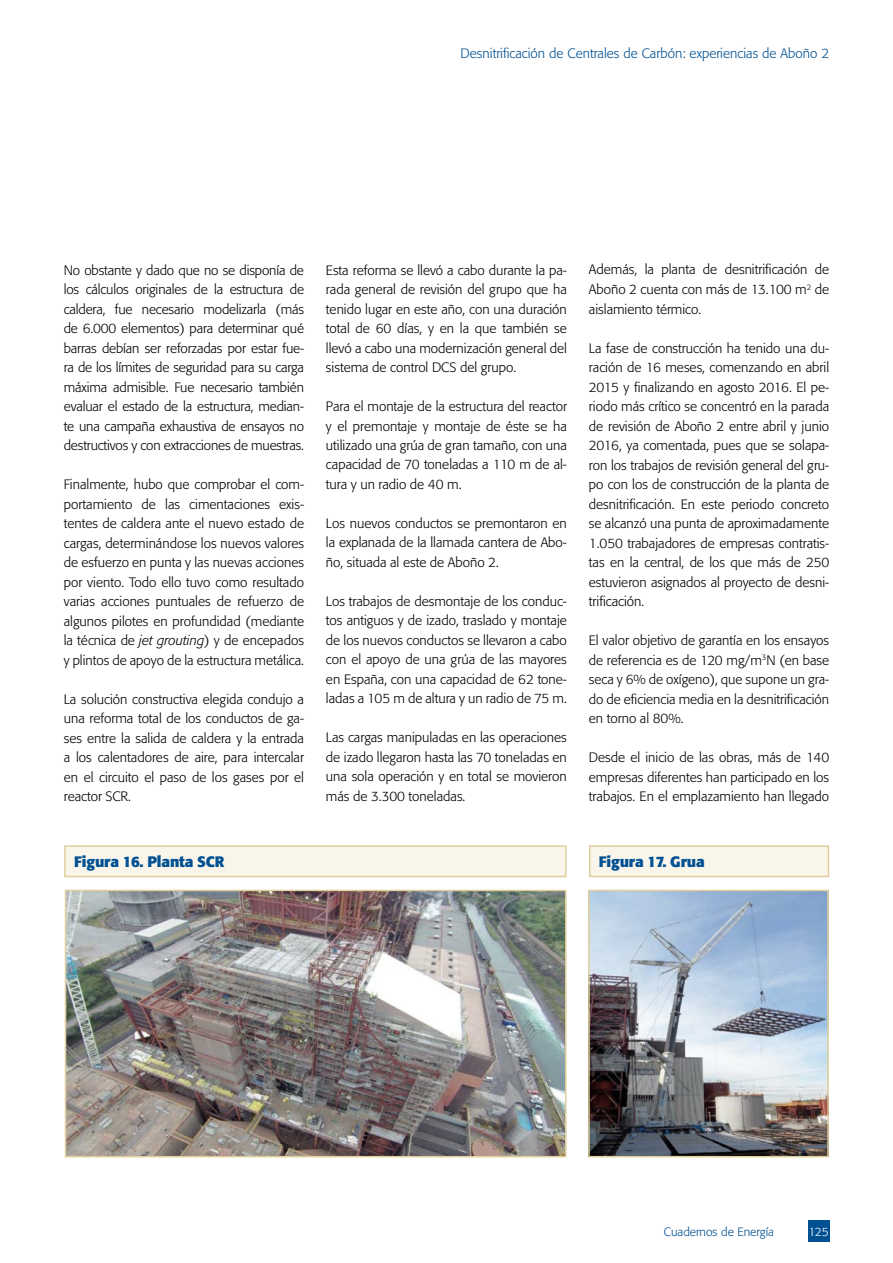
<style>
.page{position:relative;width:893px;height:1263px;background:#fff}
.page>*{position:absolute;margin:0;border:0;box-sizing:border-box;transform-origin:0 0}
.t1{font:700 15px "Formata";letter-spacing:-.01em;color:#005092}
.t2{font:300 13.5px/19.5px "Formata";color:#000;text-align:justify}
.t3{font:300 13.5px "Formata";color:#005092}
.t4{font:300 12px "Formata";color:#005092}
.t5{font:300 12px "Formata";color:#fff}
.s1{font-style:italic}
</style>
<div class="page">
<div style="left:808px;top:1220px;width:21px;height:22px;background:#005092"></div>
<img style="left:68px;top:893px;width:495px;height:261px">
<div style="left:65px;top:890px;width:501px;height:267px;border:2px solid #e0cf9c"></div>
<img style="left:591px;top:893px;width:235px;height:261px">
<div style="left:588px;top:890px;width:241px;height:267px;border:2px solid #e0cf9c"></div>
<div style="left:65px;top:846px;width:501px;height:30px;background:#f9f5eb"></div>
<div style="left:64px;top:845px;width:502px;height:32px;border:2px solid #e0cf9c"></div>
<div style="left:590px;top:846px;width:238px;height:30px;background:#f9f5eb"></div>
<div style="left:589px;top:845px;width:240px;height:32px;border:2px solid #e0cf9c"></div>
<p class="t3" style="left:461px;top:46px;width:370px">Desnitrificación de Centrales de Carbón: experiencias de Aboño 2</p>
<p class="t2" style="left:64px;top:260px;width:242px">No obstante y dado que no se disponía de los cálculos originales de la estructura de caldera, fue necesario modelizarla (más de 6.000 elementos) para determinar qué barras debían ser reforzadas por estar fue&shy;ra de los límites de seguridad para su carga máxima admisible. Fue necesario también evaluar el estado de la estructura, median&shy;te una campaña exhaustiva de ensayos no destructivos y con extracciones de muestras.</p>
<p class="t2" style="left:64px;top:475px;width:242px">Finalmente, hubo que comprobar el com&shy;portamiento de las cimentaciones exis&shy;tentes de caldera ante el nuevo estado de cargas, determinándose los nuevos valores de esfuerzo en punta y las nuevas acciones por viento. Todo ello tuvo como resultado varias acciones puntuales de refuerzo de algunos pilotes en profundidad (mediante la técnica de <span class="s1">jet grouting</span>) y de encepados y plintos de apoyo de la estructura metálica.</p>
<p class="t2" style="left:64px;top:689px;width:242px">La solución constructiva elegida condujo a una reforma total de los conductos de ga&shy;ses entre la salida de caldera y la entrada a los calentadores de aire, para intercalar en el circuito el paso de los gases por el reactor SCR.</p>
<p class="t2" style="left:326px;top:260px;width:242px">Esta reforma se llevó a cabo durante la pa&shy;rada general de revisión del grupo que ha tenido lugar en este año, con una duración total de 60 días, y en la que también se llevó a cabo una modernización general del sistema de control DCS del grupo.</p>
<p class="t2" style="left:326px;top:397px;width:242px">Para el montaje de la estructura del reactor y el premontaje y montaje de éste se ha utilizado una grúa de gran tamaño, con una capacidad de 70 toneladas a 110 m de al&shy;tura y un radio de 40 m.</p>
<p class="t2" style="left:326px;top:514px;width:242px">Los nuevos conductos se premontaron en la explanada de la llamada cantera de Abo&shy;ño, situada al este de Aboño 2.</p>
<p class="t2" style="left:326px;top:592px;width:242px">Los trabajos de desmontaje de los conduc&shy;tos antiguos y de izado, traslado y montaje de los nuevos conductos se llevaron a cabo con el apoyo de una grúa de las mayores en España, con una capacidad de 62 tone&shy;ladas a 105 m de altura y un radio de 75 m.</p>
<p class="t2" style="left:326px;top:728px;width:242px">Las cargas manipuladas en las operaciones de izado llegaron hasta las 70 toneladas en una sola operación y en total se movieron más de 3.300 toneladas.</p>
<p class="t2" style="left:589px;top:260px;width:242px">Además, la planta de desnitrificación de Aboño 2 cuenta con más de 13.100 m<sup>2</sup> de aislamiento térmico.</p>
<p class="t2" style="left:589px;top:338px;width:242px">La fase de construcción ha tenido una du&shy;ración de 16 meses, comenzando en abril 2015 y finalizando en agosto 2016. El pe&shy;riodo más crítico se concentró en la parada de revisión de Aboño 2 entre abril y junio 2016, ya comentada, pues que se solapa&shy;ron los trabajos de revisión general del gru&shy;po con los de construcción de la planta de desnitrificación. En este periodo concreto se alcanzó una punta de aproximadamente 1.050 trabajadores de empresas contratis&shy;tas en la central, de los que más de 250 estuvieron asignados al proyecto de desni&shy;trificación.</p>
<p class="t2" style="left:589px;top:631px;width:242px">El valor objetivo de garantía en los ensayos de referencia es de 120 mg/m<sup>3</sup>N (en base seca y 6% de oxígeno), que supone un gra&shy;do de eficiencia media en la desnitrificación en torno al 80%.</p>
<p class="t2" style="left:589px;top:748px;width:242px">Desde el inicio de las obras, más de 140 empresas diferentes han participado en los trabajos. En el emplazamiento han llegado</p>
<p class="t1" style="left:74px;top:852px;width:152px">Figura 16. Planta SCR</p>
<p class="t1" style="left:599px;top:852px;width:107px">Figura 17. Grua</p>
<p class="t4" style="left:664px;top:1224px;width:112px">Cuadernos de Energía</p>
<p class="t5" style="left:808px;top:1224px;width:22px">125</p>
</div>
